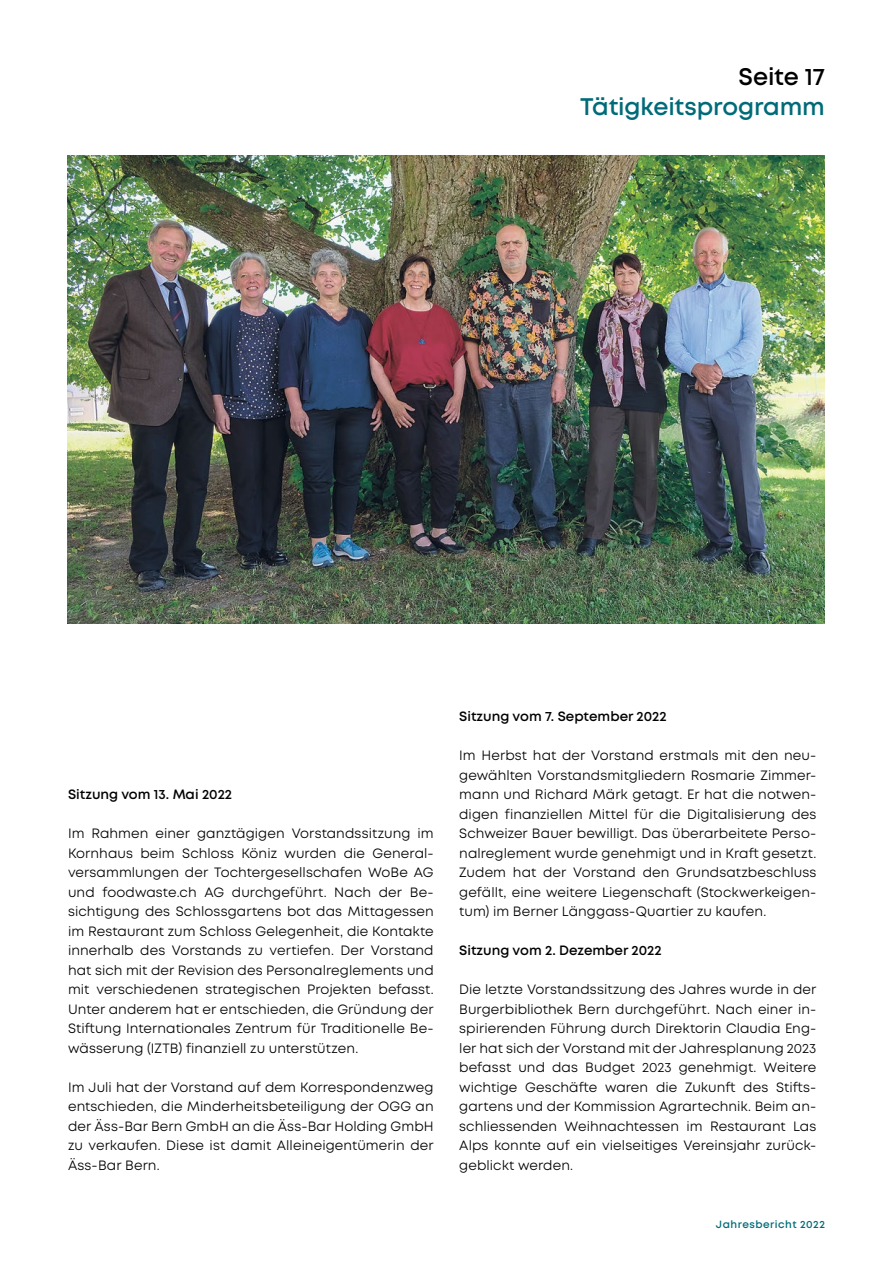
<style>
.page{position:relative;width:893px;height:1263px;background:#fff}
.page>*{position:absolute;margin:0;border:0;box-sizing:border-box;transform-origin:0 0}
.t1{font:600 24px "Mont";letter-spacing:-.01em;color:#006b78}
.t2{font:600 24px "Mont";letter-spacing:-.01em;color:#000}
.t3{font:13.5px/19.5px "Mont";letter-spacing:.005em;color:#000;text-align:justify}
.t4{font:600 13.5px "Mont";color:#000}
.t5{font:600 10.5px "Mont";letter-spacing:.045em;color:#006b78}
</style>
<div class="page">
<img style="left:67px;top:156px;width:758px;height:468px">
<h1 class="t2" style="left:738px;top:61px;width:88px">Seite 17</h1>
<h1 class="t1" style="left:580px;top:91px;width:246px">Tätigkeitsprogramm</h1>
<p class="t4" style="left:68px;top:786px;width:166px">Sitzung vom 13. Mai 2022</p>
<p class="t3" style="left:68px;top:824px;width:367px">Im Rahmen einer ganztägigen Vorstandssitzung im Kornhaus beim Schloss Köniz wurden die General&shy;versammlungen der Tochtergesellschafen WoBe AG und foodwaste.ch AG durchgeführt. Nach der Be&shy;sichtigung des Schlossgartens bot das Mittagessen im Restaurant zum Schloss Gelegenheit, die Kontakte innerhalb des Vorstands zu vertiefen. Der Vorstand hat sich mit der Revision des Personalreglements und mit verschiedenen strategischen Projekten befasst.<br>Unter anderem hat er entschieden, die Gründung der Stiftung Internationales Zentrum für Traditionelle Be&shy;wässerung (IZTB) finanziell zu unterstützen.</p>
<p class="t3" style="left:68px;top:1077px;width:367px">Im Juli hat der Vorstand auf dem Korrespondenzweg entschieden, die Minderheitsbeteiligung der OGG an der Äss-Bar Bern GmbH an die Äss-Bar Holding GmbH zu verkaufen. Diese ist damit Alleineigentümerin der Äss-Bar Bern.</p>
<p class="t4" style="left:459px;top:708px;width:209px">Sitzung vom 7. September 2022</p>
<p class="t3" style="left:459px;top:746px;width:359px">Im Herbst hat der Vorstand erstmals mit den neu&shy;gewählten Vorstandsmitgliedern Rosmarie Zimmer&shy;mann und Richard Märk getagt. Er hat die notwen&shy;digen finanziellen Mittel für die Digitalisierung des Schweizer Bauer bewilligt. Das überarbeitete Perso&shy;nalreglement wurde genehmigt und in Kraft gesetzt.<br>Zudem hat der Vorstand den Grundsatzbeschluss gefällt, eine weitere Liegenschaft (Stockwerkeigen&shy;tum) im Berner Länggass-Quartier zu kaufen.</p>
<p class="t4" style="left:459px;top:942px;width:204px">Sitzung vom 2. Dezember 2022</p>
<p class="t3" style="left:459px;top:980px;width:359px">Die letzte Vorstandssitzung des Jahres wurde in der Burgerbibliothek Bern durchgeführt. Nach einer in&shy;spirierenden Führung durch Direktorin Claudia Eng&shy;ler hat sich der Vorstand mit der Jahresplanung 2023 befasst und das Budget 2023 genehmigt. Weitere wichtige Geschäfte waren die Zukunft des Stifts&shy;gartens und der Kommission Agrartechnik. Beim an&shy;schliessenden Weihnachtessen im Restaurant Las Alps konnte auf ein vielseitiges Vereinsjahr zurück&shy;geblickt werden.</p>
<p class="t5" style="left:716px;top:1218px;width:111px">Jahresbericht 2022</p>
</div>
